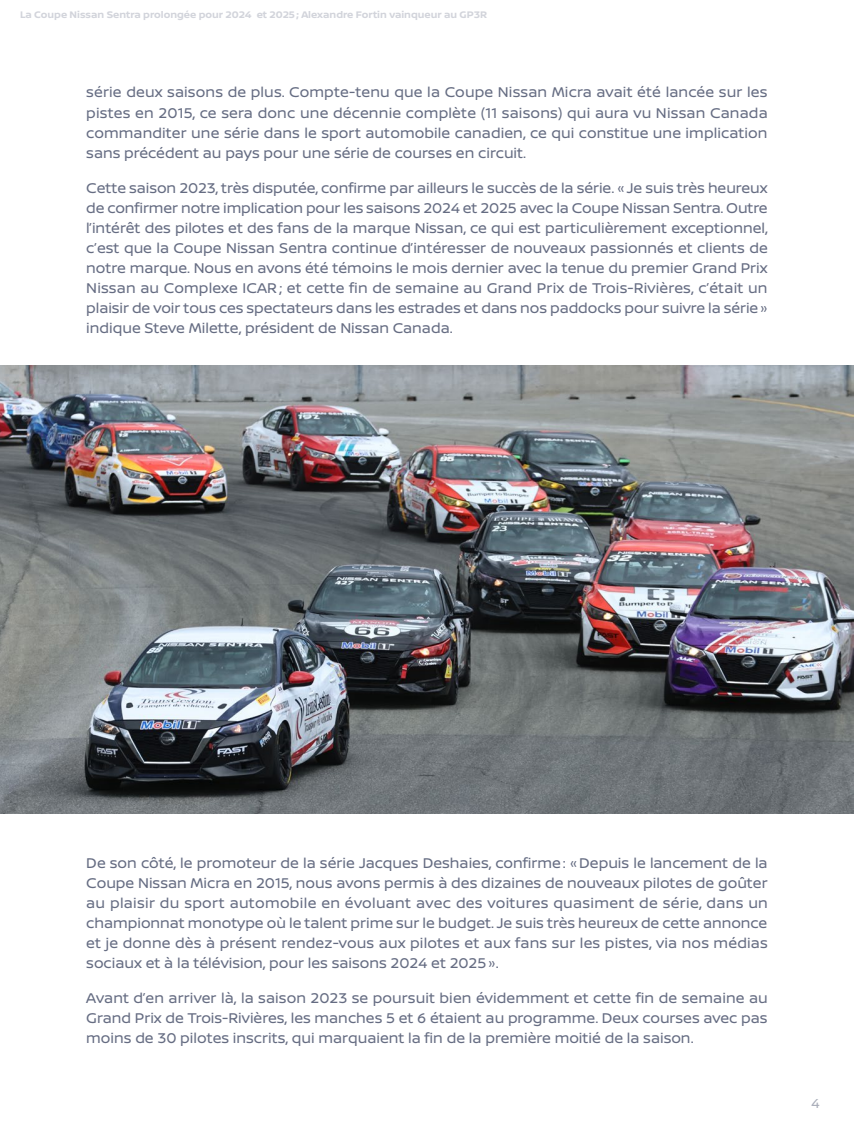
<style>
.page{position:relative;width:854px;height:1139px;background:#fff}
.page>*{position:absolute;margin:0;border:0;box-sizing:border-box;transform-origin:0 0}
.Texte{font:15px/20px "Nissan Brand";color:#656c82;text-align:justify}
.t1{font:13.88px "Nissan Brand";color:#a9adb9}
.Ancre_de_texte__suit{font:700 10.12px "Nissan Brand";color:#d2d4db}
</style>
<div class="page">
<img style="left:0;top:365px;width:853px;height:448px">
<p class="Ancre_de_texte__suit" style="left:20px;top:7px;width:468px">La Coupe Nissan Sentra prolongée pour 2024 et 2025; Alexandre Fortin vainqueur au GP3R</p>
<p class="Texte" style="left:86px;top:82px;width:682px">série deux saisons de plus. Compte-tenu que la Coupe Nissan Micra avait été lancée sur les pistes en 2015, ce sera donc une décennie complète (11 saisons) qui aura vu Nissan Canada commanditer une série dans le sport automobile canadien, ce qui constitue une implication sans précédent au pays pour une série de courses en circuit.</p>
<p class="Texte" style="left:86px;top:177px;width:683px">Cette saison 2023, très disputée, confirme par ailleurs le succès de la série. « Je suis très heureux de confirmer notre implication pour les saisons 2024 et 2025 avec la Coupe Nissan Sentra. Outre l’intérêt des pilotes et des fans de la marque Nissan, ce qui est particulièrement exceptionnel, c’est que la Coupe Nissan Sentra continue d’intéresser de nouveaux passionnés et clients de notre marque. Nous en avons été témoins le mois dernier avec la tenue du premier Grand Prix Nissan au Complexe ICAR; et cette fin de semaine au Grand Prix de Trois-Rivières, c’était un plaisir de voir tous ces spectateurs dans les estrades et dans nos paddocks pour suivre la série» indique Steve Milette, président de Nissan Canada.</p>
<p class="Texte" style="left:86px;top:852px;width:683px">De son côté, le promoteur de la série Jacques Deshaies, confirme: «Depuis le lancement de la Coupe Nissan Micra en 2015, nous avons permis à des dizaines de nouveaux pilotes de goûter au plaisir du sport automobile en évoluant avec des voitures quasiment de série, dans un championnat monotype où le talent prime sur le budget. Je suis très heureux de cette annonce et je donne dès à présent rendez-vous aux pilotes et aux fans sur les pistes, via nos médias sociaux et à la télévision, pour les saisons 2024 et 2025».</p>
<p class="Texte" style="left:86px;top:987px;width:682px">Avant d’en arriver là, la saison 2023 se poursuit bien évidemment et cette fin de semaine au Grand Prix de Trois-Rivières, les manches 5 et 6 étaient au programme. Deux courses avec pas moins de 30 pilotes inscrits, qui marquaient la fin de la première moitié de la saison.</p>
<p class="t1" style="left:810px;top:1092px;width:10px">4</p>
</div>
